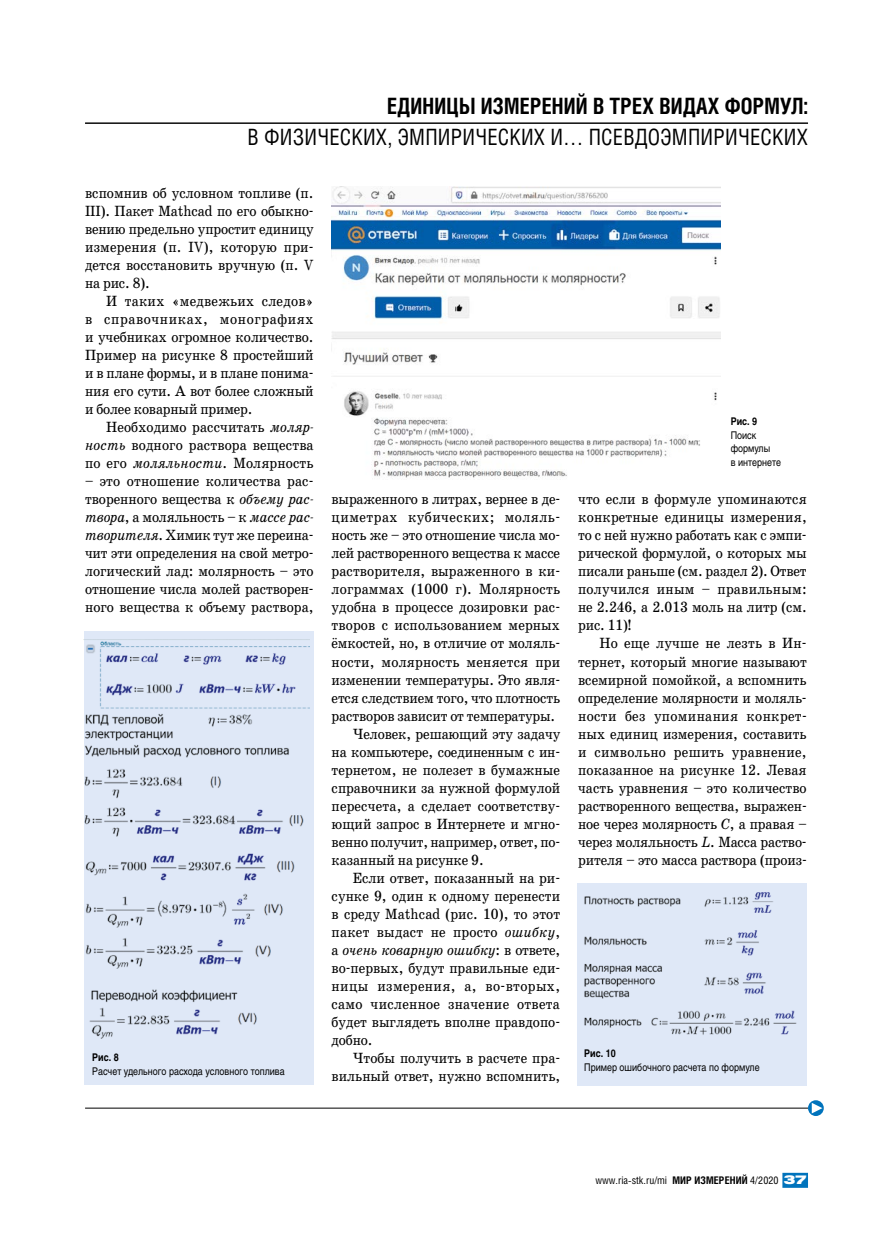
<style>
.page{position:relative;width:893px;height:1234px;background:#fff}
.page>*{position:absolute;margin:0;border:0;box-sizing:border-box;transform-origin:0 0}
.t1{font:22.5px "Helios Cond";letter-spacing:.01em;color:#000;scale:.94 1}
.t2{font:700 22.5px "Helios Cond";letter-spacing:.01em;color:#000;scale:.94 1}
.t3{font:15px/18px "School Book C";color:#000;text-align:justify;scale:.9 1}
.t4{font:italic 15px "School Book C";letter-spacing:-.01em;color:#000;scale:.9 1}
.t5{font:15px "School Book C";letter-spacing:.02em;color:#000;scale:.9 1}
.t6{font:15px "School Book C";letter-spacing:.035em;color:#000;scale:.9 1}
.t7{font:15px "School Book C";letter-spacing:.03em;color:#000;scale:.9 1}
.t8{font:10.5px/13.5px "Helios";color:#000;scale:.85 1}
.t9{font:10.5px "Helios Cond";color:#000}
.t10{font:700 10.5px "Helios";color:#000;scale:.85 1}
.s1{font-style:italic}
.s2{font-style:normal}
.s3{font-weight:700}
.s4{font-family:"Helios Ext";font-weight:900;font-size:12px;color:#fff}
</style>
<div class="page">
<hr style="left:85px;top:1107px;width:723px;height:1px;background:#000">
<hr style="left:85px;top:123px;width:723px;height:1px;background:#000">
<div style="left:782px;top:1172px;width:26px;height:15px;background:#0073bc"></div>
<div style="left:808px;top:1099px;width:16px;height:16px;border:2px solid #0073bc;border-radius:50%"></div>
<svg style="left:812px;top:1102px;width:10px;height:11px"></svg>
<div style="left:84px;top:631px;width:230px;height:453px;background:#dfe8f7"></div>
<img style="left:84px;top:639px;width:225px;height:400px">
<img style="left:332px;top:186px;width:389px;height:292px">
<div style="left:577px;top:882px;width:230px;height:202px;background:#dfe8f7"></div>
<img style="left:584px;top:892px;width:213px;height:143px">
<h1 class="t2" style="left:387px;top:91px;width:449px">ЕДИНИЦЫ ИЗМЕРЕНИЙ В ТРЕХ ВИДАХ ФОРМУЛ:</h1>
<h1 class="t1" style="left:248px;top:123px;width:598px">В ФИЗИЧЕСКИХ, ЭМПИРИЧЕСКИХ И… ПСЕВДОЭМПИРИЧЕСКИХ</h1>
<p class="t3" style="left:85px;top:184px;width:256px">вспомнив об условном топливе (п.<br>III). Пакет Mathcad по его обыкно&shy;вению предельно упростит единицу измерения (п. IV), которую при&shy;дется восстановить вручную (п. V на рис. 8).</p>
<p class="t3" style="left:85px;top:292px;width:255px;text-indent:21px">И таких «медвежьих следов» в справочниках, монографиях и учебниках огромное количество.<br>Пример на рисунке 8 простейший и в плане формы, и в плане понима&shy;ния его сути. А вот более сложный и более коварный пример.</p>
<p class="t3" style="left:85px;top:418px;width:256px;text-indent:21px">Необходимо рассчитать <span class="s1">моляр&shy;ность</span> водного раствора вещества по его <span class="s1">моляльности</span>. Молярность</p>
<p class="t3" style="left:85px;top:472px;width:256px">– это отношение количества рас&shy;творенного вещества к <span class="s1">объему рас&shy;твора</span>, а моляльность – к <span class="s1">массе рас&shy;творителя</span>. Химик тут же переина&shy;чит эти определения на свой метро&shy;логический лад: молярность – это отношение числа молей растворен&shy;ного вещества к объему раствора,</p>
<p class="t10" style="left:92px;top:1050px;width:33px">Рис. 8</p>
<p class="t8" style="left:92px;top:1063px;width:228px">Расчет удельного расхода условного топлива</p>
<p class="t3" style="left:332px;top:490px;width:255px">выраженного в литрах, вернее в де-</p>
<p class="t6" style="left:332px;top:509px;width:255px">циметрах кубических; моляль-</p>
<p class="t3" style="left:332px;top:526px;width:255px">ность же – это отношение числа мо-</p>
<p class="t3" style="left:332px;top:544px;width:255px">лей растворенного вещества к массе</p>
<p class="t3" style="left:332px;top:562px;width:255px">растворителя, выраженного в ки-</p>
<p class="t3" style="left:332px;top:580px;width:255px">лограммах (1000 г). Молярность</p>
<p class="t3" style="left:332px;top:598px;width:255px">удобна в процессе дозировки рас-</p>
<p class="t3" style="left:332px;top:616px;width:255px">творов с использованием мерных</p>
<p class="t3" style="left:332px;top:634px;width:255px">ёмкостей, но, в отличие от моляль-</p>
<p class="t3" style="left:332px;top:652px;width:256px">ности, молярность меняется при</p>
<p class="t3" style="left:332px;top:670px;width:255px">изменении температуры. Это явля-</p>
<p class="t3" style="left:332px;top:688px;width:255px">ется следствием того, что плотность</p>
<p class="t3" style="left:332px;top:706px;width:250px">растворов зависит от температуры.</p>
<p class="t3" style="left:353px;top:724px;width:232px">Человек, решающий эту задачу</p>
<p class="t3" style="left:332px;top:742px;width:255px">на компьютере, соединенным с ин-</p>
<p class="t3" style="left:332px;top:760px;width:255px">тернетом, не полезет в бумажные</p>
<p class="t3" style="left:332px;top:778px;width:256px">справочники за нужной формулой</p>
<p class="t3" style="left:332px;top:796px;width:255px">пересчета, а сделает соответству-</p>
<p class="t3" style="left:332px;top:814px;width:255px">ющий запрос в Интернете и мгно-</p>
<p class="t3" style="left:332px;top:832px;width:255px">венно получит, например, ответ, по-</p>
<p class="t3" style="left:332px;top:850px;width:170px">казанный на рисунке 9.</p>
<p class="t3" style="left:353px;top:868px;width:232px">Если ответ, показанный на ри-</p>
<p class="t3" style="left:332px;top:886px;width:255px">сунке 9, один к одному перенести</p>
<p class="t3" style="left:332px;top:904px;width:255px">в среду Mathcad (рис. 10), то этот</p>
<p class="t3" style="left:332px;top:922px;width:255px">пакет выдаст не просто <span class="s1">ошибку</span>,</p>
<p class="t4" style="left:332px;top:941px;width:255px"><span class="s2">а</span> очень коварную ошибку<span class="s2">: в ответе,</span></p>
<p class="t3" style="left:332px;top:958px;width:256px">во‑первых, будут правильные еди-</p>
<p class="t7" style="left:332px;top:977px;width:255px">ницы измерения, а, во‑вторых,</p>
<p class="t5" style="left:332px;top:995px;width:255px">само численное значение ответа</p>
<p class="t3" style="left:332px;top:1012px;width:255px">будет выглядеть вполне правдопо-</p>
<p class="t3" style="left:332px;top:1030px;width:47px">добно.</p>
<p class="t3" style="left:353px;top:1048px;width:232px">Чтобы получить в расчете пра-</p>
<p class="t3" style="left:332px;top:1066px;width:256px">вильный ответ, нужно вспомнить,</p>
<p class="t10" style="left:731px;top:414px;width:33px">Рис. 9</p>
<p class="t8" style="left:731px;top:428px;width:61px">Поиск формулы<br>в интернете</p>
<p class="t3" style="left:578px;top:490px;width:256px">что если в формуле упоминаются конкретные единицы измерения, то с ней нужно работать как с эмпи&shy;рической формулой, о которых мы писали раньше (см. раздел 2). Ответ получился иным – правильным: не 2.246, а 2.013 моль на литр (см. рис. 11)!</p>
<p class="t3" style="left:578px;top:634px;width:256px;text-indent:21px">Но еще лучше не лезть в Ин&shy;тернет, который многие называют всемирной помойкой, а вспомнить определение молярности и моляль&shy;ности без упоминания конкрет&shy;ных единиц измерения, составить и символьно решить уравнение, показанное на рисунке 12. Левая часть уравнения – это количество растворенного вещества, выражен&shy;ное через молярность <span class="s1">С</span>, а правая – через моляльность <span class="s1">L</span>. Масса раство&shy;рителя – это масса раствора (произ-</p>
<p class="t10" style="left:584px;top:1046px;width:39px">Рис. 10</p>
<p class="t8" style="left:584px;top:1059px;width:208px">Пример ошибочного расчета по формуле</p>
<p class="t9" style="left:595px;top:1173px;width:213px">www.ria-stk.ru/mi <span class="s3">МИР ИЗМЕРЕНИЙ</span> 4/2020 <span class="s4">37</span></p>
</div>
